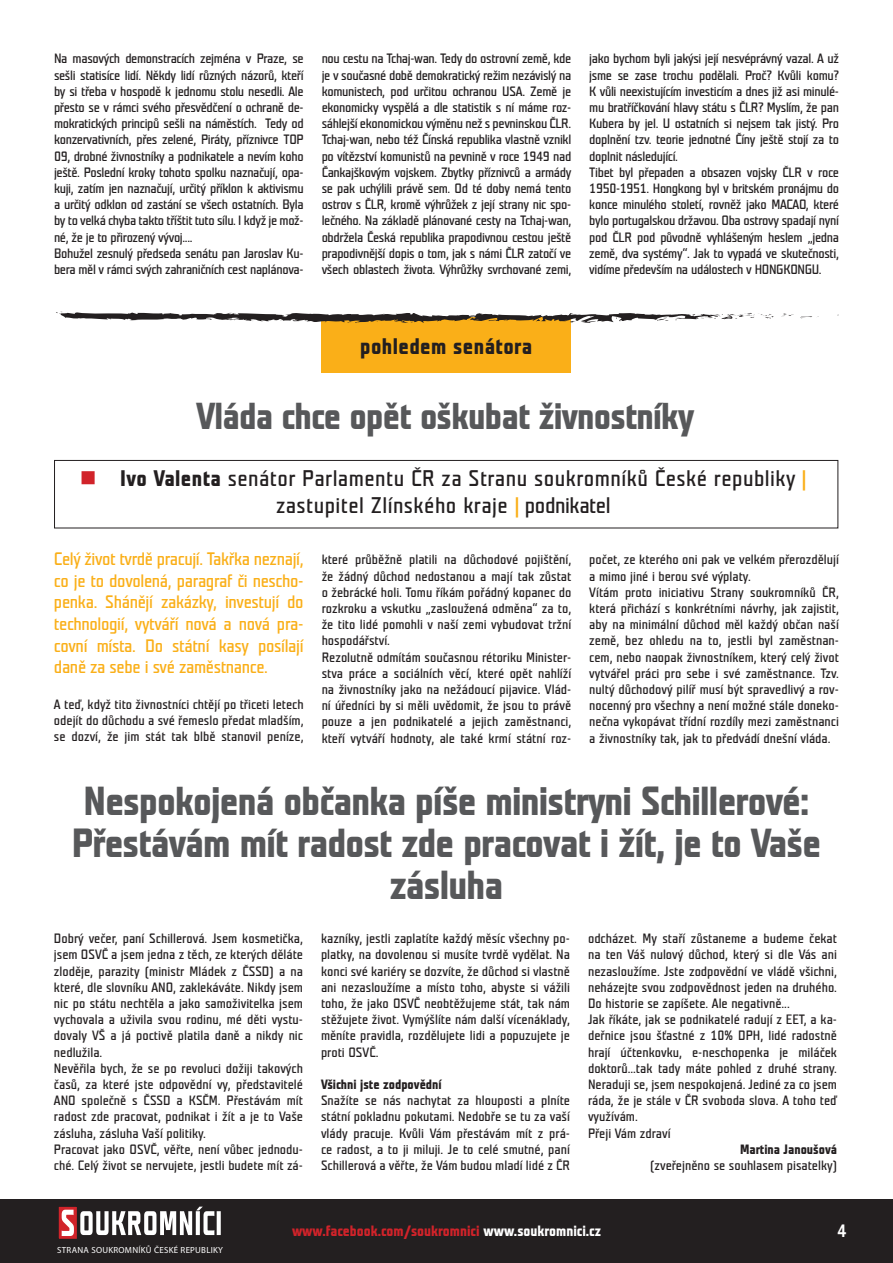
<style>
.page{position:relative;width:893px;height:1263px;background:#fff}
.page>*{position:absolute;margin:0;border:0;box-sizing:border-box;transform-origin:0 0}
.t1{font:700 40.5px/42px "Teuton Normal CE";letter-spacing:-.02em;color:#57585a;text-align:center}
.t2{font:700 37.5px "Teuton Normal CE";letter-spacing:-.02em;color:#57585a}
.t3{font:22.5px/27px "Teuton Normal CE";letter-spacing:.02em;color:#231f20;text-align:center}
.t4{font:700 22.5px "Teuton Normal CE";letter-spacing:.02em;color:#231f20}
.t5{font:18px/21.6px "Teuton Normal CE";letter-spacing:-.02em;color:#faaf18;text-align:justify}
.t6{font:18px "Teuton Fett";color:#fff}
.t7{font:700 15px "Teuton Normal CE";color:#d1232a}
.t8{font:13.5px/16.2px "Teuton Normal CE";color:#231f20;text-align:justify}
.t9{font:13.5px/16.2px "Teuton Normal CE";letter-spacing:-.025em;color:#231f20}
.t10{font:700 13.5px "Teuton Normal CE";color:#231f20}
.t11{font:8.85px "Myriad Pro";letter-spacing:.03em;color:#fff}
.s1{color:#d1232a}
.s2{font-weight:700}
.s3{color:#faaf18}
.s4{color:#fff}
</style>
<div class="page">
<div style="left:0;top:1199px;width:893px;height:64px;background:#231f20"></div>
<div style="left:58px;top:1205px;width:20px;height:35px;background:#d1232a"></div>
<div style="left:56px;top:1204px;width:23px;height:37px;border:2px solid #231f20"></div>
<svg style="left:62px;top:1210px;width:12px;height:26px"></svg>
<svg style="left:80px;top:1206px;width:141px;height:29px"></svg>
<div style="left:321px;top:317px;width:250px;height:55px;background:#faaf18"></div>
<svg style="left:781px;top:314px;width:38px;height:4px"></svg>
<svg style="left:56px;top:311px;width:718px;height:12px"></svg>
<div style="left:54px;top:460px;width:784px;height:68px;border:1px solid #231f20"></div>
<p class="t8" style="left:54px;top:51px;width:251px">Na masových demonstracích zejména v Praze, se sešli statisíce lidí. Někdy lidí různých názorů, kteří by si třeba v hospodě k jednomu stolu nesedli. Ale přesto se v rámci svého přesvědčení o ochraně de&shy;mokratických principů sešli na náměstích. Tedy od konzervativních, přes zelené, Piráty, příznivce TOP 09, drobné živnostníky a podnikatele a nevím koho ještě. Poslední kroky tohoto spolku naznačují, opa&shy;kuji, zatím jen naznačují, určitý příklon k aktivismu a určitý odklon od zastání se všech ostatních. Byla by to velká chyba takto tříštit tuto sílu. I když je mož&shy;né, že je to přirozený vývoj....</p>
<p class="t9" style="left:54px;top:246px;width:251px">Bohužel zesnulý předseda senátu pan Jaroslav Ku&shy;bera měl v rámci svých zahraničních cest naplánova-</p>
<p class="t8" style="left:322px;top:51px;width:251px">nou cestu na Tchaj-wan. Tedy do ostrovní země, kde je v současné době demokratický režim nezávislý na komunistech, pod určitou ochranou USA. Země je ekonomicky vyspělá a dle statistik s ní máme roz&shy;sáhlejší ekonomickou výměnu než s pevninskou ČLR.<br>Tchaj-wan, nebo též Čínská republika vlastně vznikl po vítězství komunistů na pevnině v roce 1949 nad Čankajškovým vojskem. Zbytky příznivců a armády se pak uchýlili právě sem. Od té doby nemá tento ostrov s ČLR, kromě výhrůžek z její strany nic spo&shy;lečného. Na základě plánované cesty na Tchaj-wan, obdržela Česká republika prapodivnou cestou ještě prapodivnější dopis o tom, jak s námi ČLR zatočí ve všech oblastech života. Výhrůžky svrchované zemi,</p>
<p class="t8" style="left:589px;top:51px;width:251px">jako bychom byli jakýsi její nesvéprávný vazal. A už jsme se zase trochu podělali. Proč? Kvůli komu?<br>K vůli neexistujícím investicím a dnes již asi minulé&shy;mu bratříčkování hlavy státu s ČLR? Myslím, že pan Kubera by jel. U ostatních si nejsem tak jistý. Pro doplnění tzv. teorie jednotné Číny ještě stojí za to doplnit následující.</p>
<p class="t8" style="left:589px;top:165px;width:251px">Tibet byl přepaden a obsazen vojsky ČLR v roce 1950-1951. Hongkong byl v britském pronájmu do konce minulého století, rovněž jako MACAO, které bylo portugalskou državou. Oba ostrovy spadají nyní pod ČLR pod původně vyhlášeným heslem „jedna země, dva systémy“. Jak to vypadá ve skutečnosti, vidíme především na událostech v HONGKONGU.</p>
<p class="t4" style="left:360px;top:335px;width:174px">pohledem senátora</p>
<p class="t2" style="left:197px;top:397px;width:499px">Vláda chce opět oškubat živnostníky</p>
<p class="t3" style="left:80px;top:465px;width:728px"><span class="s1">■</span> <span class="s2">Ivo Valenta</span> senátor Parlamentu ČR za Stranu soukromníků České republiky <span class="s3">| </span>zastupitel Zlínského kraje <span class="s3">|</span> podnikatel</p>
<p class="t5" style="left:54px;top:549px;width:251px">Celý život tvrdě pracují. Takřka neznají, co je to dovolená, paragraf či nescho&shy;penka. Shánějí zakázky, investují do technologií, vytváří nová a nová pra&shy;covní místa. Do státní kasy posílají daně za sebe i své zaměstnance.</p>
<p class="t8" style="left:322px;top:552px;width:251px">které průběžně platili na důchodové pojištění, že žádný důchod nedostanou a mají tak zůstat o žebrácké holi. Tomu říkám pořádný kopanec do rozkroku a vskutku „zasloužená odměna“ za to, že tito lidé pomohli v naší zemi vybudovat tržní hospodářství.</p>
<p class="t8" style="left:322px;top:649px;width:251px">Rezolutně odmítám současnou rétoriku Minister&shy;stva práce a sociálních věcí, které opět nahlíží na živnostníky jako na nežádoucí pijavice. Vlád&shy;ní úředníci by si měli uvědomit, že jsou to právě pouze a jen podnikatelé a jejich zaměstnanci, kteří vytváří hodnoty, ale také krmí státní roz-</p>
<p class="t8" style="left:54px;top:696px;width:251px">A teď, když tito živnostníci chtějí po třiceti letech odejít do důchodu a své řemeslo předat mladším, se dozví, že jim stát tak blbě stanovil peníze,</p>
<p class="t8" style="left:589px;top:552px;width:251px">počet, ze kterého oni pak ve velkém přerozdělují a mimo jiné i berou své výplaty.</p>
<p class="t8" style="left:589px;top:584px;width:251px">Vítám proto iniciativu Strany soukromníků ČR, která přichází s konkrétními návrhy, jak zajistit, aby na minimální důchod měl každý občan naší země, bez ohledu na to, jestli byl zaměstnan&shy;cem, nebo naopak živnostníkem, který celý život vytvářel práci pro sebe i své zaměstnance. Tzv. nultý důchodový pilíř musí být spravedlivý a rov&shy;nocenný pro všechny a není možné stále doneko&shy;nečna vykopávat třídní rozdíly mezi zaměstnanci a živnostníky tak, jak to předvádí dnešní vláda.</p>
<p class="t1" style="left:72px;top:782px;width:751px">Nespokojená občanka píše ministryni Schillerové:<br>Přestávám mít radost zde pracovat i žít, je to Vaše zásluha</p>
<p class="t8" style="left:54px;top:931px;width:251px">Dobrý večer, paní Schillerová. Jsem kosmetička, jsem OSVČ a jsem jedna z těch, ze kterých děláte zloděje, parazity (ministr Mládek z ČSSD) a na které, dle slovníku ANO, zaklekáváte. Nikdy jsem nic po státu nechtěla a jako samoživitelka jsem vychovala a uživila svou rodinu, mé děti vystu&shy;dovaly VŠ a já poctivě platila daně a nikdy nic nedlužila.</p>
<p class="t8" style="left:54px;top:1060px;width:251px">Nevěřila bych, že se po revoluci dožiji takových časů, za které jste odpovědní vy, představitelé ANO společně s ČSSD a KSČM. Přestávám mít radost zde pracovat, podnikat i žít a je to Vaše zásluha, zásluha Vaší politiky.</p>
<p class="t8" style="left:54px;top:1141px;width:251px">Pracovat jako OSVČ, věřte, není vůbec jednodu&shy;ché. Celý život se nervujete, jestli budete mít zá-</p>
<p class="t8" style="left:321px;top:931px;width:251px">kazníky, jestli zaplatíte každý měsíc všechny po&shy;platky, na dovolenou si musíte tvrdě vydělat. Na konci své kariéry se dozvíte, že důchod si vlastně ani nezasloužíme a místo toho, abyste si vážili toho, že jako OSVČ neobtěžujeme stát, tak nám stěžujete život. Vymýšlíte nám další vícenáklady, měníte pravidla, rozdělujete lidi a popuzujete je proti OSVČ.</p>
<p class="t10" style="left:321px;top:1077px;width:122px">Všichni jste zodpovědní</p>
<p class="t8" style="left:321px;top:1093px;width:251px">Snažíte se nás nachytat za hlouposti a plníte státní pokladnu pokutami. Nedobře se tu za vaší vlády pracuje. Kvůli Vám přestávám mít z prá&shy;ce radost, a to ji miluji. Je to celé smutné, paní Schillerová a věřte, že Vám budou mladí lidé z ČR</p>
<p class="t8" style="left:588px;top:931px;width:251px">odcházet. My staří zůstaneme a budeme čekat na ten Váš nulový důchod, který si dle Vás ani nezasloužíme. Jste zodpovědní ve vládě všichni, neházejte svou zodpovědnost jeden na druhého.<br>Do historie se zapíšete. Ale negativně...</p>
<p class="t8" style="left:588px;top:1012px;width:251px">Jak říkáte, jak se podnikatelé radují z EET, a ka&shy;deřnice jsou šťastné z 10% DPH, lidé radostně hrají účtenkovku, e-neschopenka je miláček doktorů...tak tady máte pohled z druhé strany.<br>Neraduji se, jsem nespokojená. Jediné za co jsem ráda, že je stále v ČR svoboda slova. A toho teď využívám.</p>
<p class="t8" style="left:588px;top:1125px;width:84px">Přeji Vám zdraví</p>
<p class="t10" style="left:740px;top:1142px;width:99px">Martina Janoušová</p>
<p class="t8" style="left:650px;top:1158px;width:188px">(zveřejněno se souhlasem pisatelky)</p>
<p class="t11" style="left:57px;top:1245px;width:167px">STRANA SOUKROMNÍKŮ ČESKÉ REPUBLIKY</p>
<p class="t7" style="left:292px;top:1223px;width:310px">www.facebook.com/soukromnici <span class="s4">www.soukromnici.cz</span></p>
<p class="t6" style="left:837px;top:1222px;width:11px">4</p>
</div>
